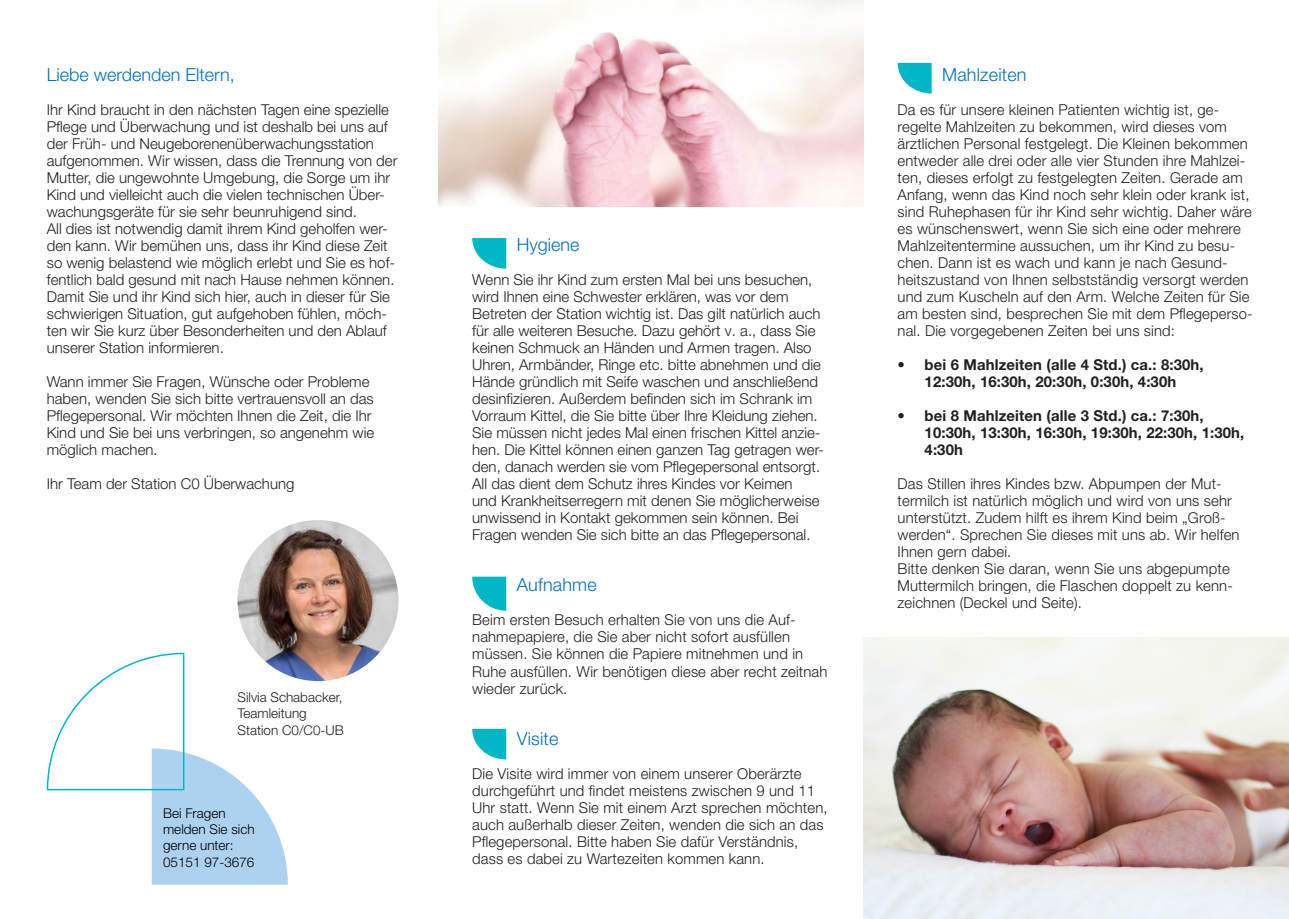
<style>
.page{position:relative;width:1289px;height:919px;background:#fff}
.page>*{position:absolute;margin:0;border:0;box-sizing:border-box;transform-origin:0 0}
.t1{font:300 18px "Helvetica Neue LT Pro";letter-spacing:.005em;color:#0072bc}
.t2{font:300 15px/17px "Helvetica Neue LT Pro";color:#231f20}
.t3{font:700 15px/17px "Helvetica Neue LT Pro";letter-spacing:.01em;color:#231f20;text-align:center}
.t4{font:300 13.5px/16.2px "Helvetica Neue LT Pro";color:#000}
.t5{font:300 13.5px/16.2px "Helvetica Neue LT Pro";color:#231f20}
</style>
<div class="page">
<img style="left:863px;top:637px;width:425px;height:281px">
<svg style="left:472px;top:238px;width:34px;height:30px"></svg>
<svg style="left:472px;top:576px;width:34px;height:34px"></svg>
<svg style="left:897px;top:63px;width:34px;height:30px"></svg>
<svg style="left:472px;top:728px;width:34px;height:31px"></svg>
<svg style="left:46px;top:652px;width:242px;height:232px"></svg>
<img style="left:237px;top:520px;width:161px;height:161px;border-radius:80px">
<img style="left:438px;top:0;width:425px;height:206px">
<p class="t1" style="left:47px;top:63px;width:190px">Liebe werdenden Eltern,</p>
<p class="t2" style="left:47px;top:101px;width:352px">Ihr Kind braucht in den nächsten Tagen eine spezielle Pflege und Überwachung und ist deshalb bei uns auf der Früh- und Neugeborenenüberwachungsstation aufgenommen. Wir wissen, dass die Trennung von der Mutter, die ungewohnte Umgebung, die Sorge um ihr Kind und vielleicht auch die vielen technischen Über&shy;wachungsgeräte für sie sehr beunruhigend sind.<br>All dies ist notwendig damit ihrem Kind geholfen wer&shy;den kann. Wir bemühen uns, dass ihr Kind diese Zeit so wenig belastend wie möglich erlebt und Sie es hof&shy;fentlich bald gesund mit nach Hause nehmen können.<br>Damit Sie und ihr Kind sich hier, auch in dieser für Sie schwierigen Situation, gut aufgehoben fühlen, möch&shy;ten wir Sie kurz über Besonderheiten und den Ablauf unserer Station informieren.</p>
<p class="t2" style="left:47px;top:373px;width:329px">Wann immer Sie Fragen, Wünsche oder Probleme haben, wenden Sie sich bitte vertrauensvoll an das Pflegepersonal. Wir möchten Ihnen die Zeit, die Ihr Kind und Sie bei uns verbringen, so angenehm wie möglich machen.</p>
<p class="t2" style="left:47px;top:475px;width:249px">Ihr Team der Station C0 Überwachung</p>
<p class="t5" style="left:237px;top:688px;width:108px">Silvia Schabacker,<br>Teamleitung<br>Station C0/C0-UB</p>
<p class="t4" style="left:163px;top:804px;width:93px">Bei Fragen melden Sie sich gerne unter:<br>05151 97-3676</p>
<p class="t1" style="left:517px;top:233px;width:64px">Hygiene</p>
<p class="t2" style="left:472px;top:271px;width:353px">Wenn Sie ihr Kind zum ersten Mal bei uns besuchen, wird Ihnen eine Schwester erklären, was vor dem Betreten der Station wichtig ist. Das gilt natürlich auch für alle weiteren Besuche. Dazu gehört v. a., dass Sie keinen Schmuck an Händen und Armen tragen. Also Uhren, Armbänder, Ringe etc. bitte abnehmen und die Hände gründlich mit Seife waschen und anschließend desinfizieren. Außerdem befinden sich im Schrank im Vorraum Kittel, die Sie bitte über Ihre Kleidung ziehen.<br>Sie müssen nicht jedes Mal einen frischen Kittel anzie&shy;hen. Die Kittel können einen ganzen Tag getragen wer&shy;den, danach werden sie vom Pflegepersonal entsorgt.<br>All das dient dem Schutz ihres Kindes vor Keimen<br>und Krankheitserregern mit denen Sie möglicherweise unwissend in Kontakt gekommen sein können. Bei Fragen wenden Sie sich bitte an das Pflegepersonal.</p>
<p class="t1" style="left:517px;top:574px;width:81px">Aufnahme</p>
<p class="t2" style="left:472px;top:611px;width:357px">Beim ersten Besuch erhalten Sie von uns die Auf&shy;nahmepapiere, die Sie aber nicht sofort ausfüllen müssen. Sie können die Papiere mitnehmen und in Ruhe ausfüllen. Wir benötigen diese aber recht zeitnah wieder zurück.</p>
<p class="t1" style="left:517px;top:727px;width:43px">Visite</p>
<p class="t2" style="left:472px;top:764px;width:357px">Die Visite wird immer von einem unserer Oberärzte durchgeführt und findet meistens zwischen 9 und 11<br>Uhr statt. Wenn Sie mit einem Arzt sprechen möchten, auch außerhalb dieser Zeiten, wenden die sich an das Pflegepersonal. Bitte haben Sie dafür Verständnis, dass es dabei zu Wartezeiten kommen kann.</p>
<p class="t1" style="left:942px;top:63px;width:86px">Mahlzeiten</p>
<p class="t2" style="left:897px;top:101px;width:356px">Da es für unsere kleinen Patienten wichtig ist, ge&shy;regelte Mahlzeiten zu bekommen, wird dieses vom ärztlichen Personal festgelegt. Die Kleinen bekommen entweder alle drei oder alle vier Stunden ihre Mahlzei&shy;ten, dieses erfolgt zu festgelegten Zeiten. Gerade am Anfang, wenn das Kind noch sehr klein oder krank ist, sind Ruhephasen für ihr Kind sehr wichtig. Daher wäre es wünschenswert, wenn Sie sich eine oder mehrere Mahlzeitentermine aussuchen, um ihr Kind zu besu&shy;chen. Dann ist es wach und kann je nach Gesund&shy;heitszustand von Ihnen selbstständig versorgt werden und zum Kuscheln auf den Arm. Welche Zeiten für Sie am besten sind, besprechen Sie mit dem Pflegeperso&shy;nal. Die vorgegebenen Zeiten bei uns sind:</p>
<p class="t3" style="left:897px;top:356px;width:307px">• bei 6 Mahlzeiten (alle 4 Std.) ca.: 8:30h,<br>12:30h, 16:30h, 20:30h, 0:30h, 4:30h</p>
<p class="t3" style="left:924px;top:407px;width:321px;text-align:left;text-indent:-27px">• bei 8 Mahlzeiten (alle 3 Std.) ca.: 7:30h,<br>10:30h, 13:30h, 16:30h, 19:30h, 22:30h, 1:30h,<br>4:30h</p>
<p class="t2" style="left:897px;top:475px;width:343px">Das Stillen ihres Kindes bzw. Abpumpen der Mut&shy;termilch ist natürlich möglich und wird von uns sehr unterstützt. Zudem hilft es ihrem Kind beim „Groß&shy;werden“. Sprechen Sie dieses mit uns ab. Wir helfen Ihnen gern dabei.<br>Bitte denken Sie daran, wenn Sie uns abgepumpte Muttermilch bringen, die Flaschen doppelt zu kenn&shy;zeichnen (Deckel und Seite).</p>
</div>
